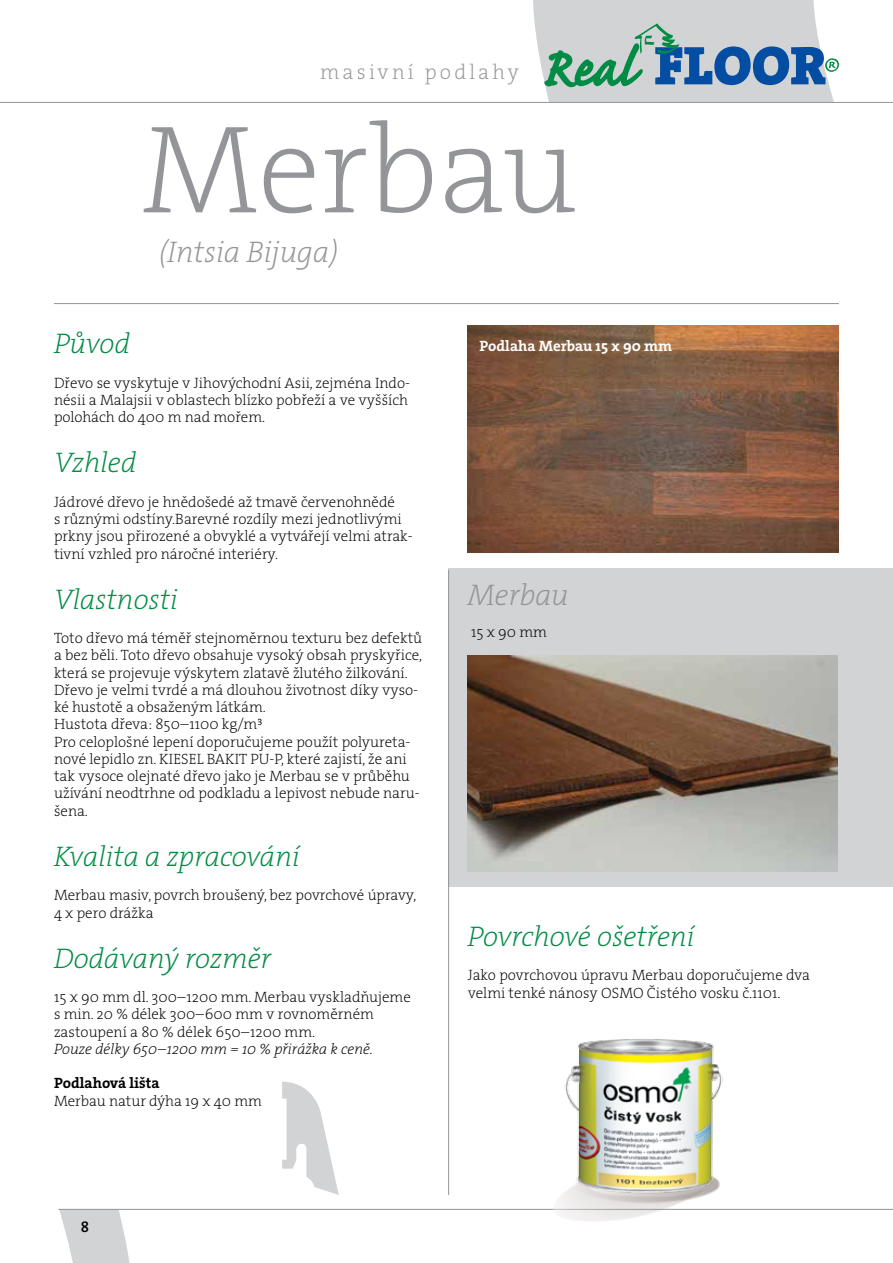
<style>
.page{position:relative;width:893px;height:1263px;background:#fff}
.page>*{position:absolute;margin:0;border:0;box-sizing:border-box;transform-origin:0 0}
.t1{font:126px "The Serif HP2 Ex Lig";color:#939598}
.t2{font:30px "The Serif HP2 Ex Lig IT";color:#939598}
.t3{font:28.5px "The Serif HP2 Ex Lig IT";color:#008c44}
.t4{font:21px "The Serif HP2 Ex Lig";letter-spacing:.15em;color:#939598}
.t5{font:15px/17.2px "The Serif HP2 Ex Lig";color:#000}
.t6{font:15px "The Serif HP2 Ex Lig IT";color:#000}
.t7{font:15px "The Serif HP7 Bld";color:#fff}
.t8{font:15px "The Serif HP7 Bld";color:#000}
.t9{font:15px "The Serif HP6 Se Bld";color:#000}
</style>
<div class="page">
<svg style="left:59px;top:1210px;width:71px;height:53px"></svg>
<svg style="left:533px;top:0;width:306px;height:102px;background:#abc0c7"></svg>
<div style="left:449px;top:568px;width:444px;height:319px;background:#d1d3d4"></div>
<hr style="left:448px;top:570px;width:1px;height:625px;background:#939598">
<hr style="left:54px;top:303px;width:785px;height:1px;background:#939598">
<hr style="left:0;top:102px;width:893px;height:1px;background:#939598">
<hr style="left:58px;top:1209px;width:835px;height:1px;background:#939598">
<svg style="left:551px;top:1202px;width:164px;height:19px"></svg>
<img style="left:468px;top:656px;width:369px;height:215px">
<img style="left:558px;top:1039px;width:165px;height:163px">
<img style="left:468px;top:325px;width:371px;height:228px">
<svg style="left:282px;top:1081px;width:57px;height:114px"></svg>
<h3 class="t4" style="left:320px;top:58px;width:200px">masivní podlahy</h3>
<h1 class="t1" style="left:142px;top:89px;width:437px">Merbau</h1>
<h2 class="t2" style="left:159px;top:232px;width:181px">(Intsia Bijuga)</h2>
<h3 class="t3" style="left:54px;top:325px;width:78px">Původ</h3>
<p class="t5" style="left:54px;top:374px;width:357px">Dřevo se vyskytuje v Jihovýchodní Asii, zejména Indo&shy;nésii a Malajsii v oblastech blízko pobřeží a ve vyšších polohách do 400 m nad mořem.</p>
<h3 class="t3" style="left:54px;top:444px;width:84px">Vzhled</h3>
<p class="t5" style="left:54px;top:493px;width:360px">Jádrové dřevo je hnědošedé až tmavě červenohnědé<br>s různými odstíny.Barevné rozdíly mezi jednotlivými prkny jsou přirozené a obvyklé a vytvářejí velmi atrak&shy;tivní vzhled pro náročné interiéry.</p>
<h3 class="t3" style="left:54px;top:581px;width:125px">Vlastnosti</h3>
<p class="t5" style="left:54px;top:630px;width:370px">Toto dřevo má téměř stejnoměrnou texturu bez defektů a bez běli. Toto dřevo obsahuje vysoký obsah pryskyřice, která se projevuje výskytem zlatavě žlutého žilkování.<br>Dřevo je velmi tvrdé a má dlouhou životnost díky vyso&shy;ké hustotě a obsaženým látkám.<br>Hustota dřeva: 850–1100 kg/m³<br>Pro celoplošné lepení doporučujeme použít polyureta&shy;nové lepidlo zn. KIESEL BAKIT PU-P, které zajistí, že ani tak vysoce olejnaté dřevo jako je Merbau se v průběhu užívání neodtrhne od podkladu a lepivost nebude naru&shy;šena.</p>
<h3 class="t3" style="left:54px;top:838px;width:247px">Kvalita a zpracování</h3>
<p class="t5" style="left:54px;top:887px;width:364px">Merbau masiv, povrch broušený, bez povrchové úpravy,<br>4 x pero drážka</p>
<h3 class="t3" style="left:54px;top:939px;width:219px">Dodávaný rozměr</h3>
<p class="t5" style="left:54px;top:988px;width:358px">15 x 90 mm dl. 300–1200 mm. Merbau vyskladňujeme s min. 20 % délek 300–600 mm v rovnoměrném zastoupení a 80 % délek 650–1200 mm.</p>
<p class="t6" style="left:54px;top:1039px;width:321px">Pouze délky 650–1200 mm = 10 % přirážka k ceně.</p>
<p class="t8" style="left:54px;top:1073px;width:107px">Podlahová lišta</p>
<p class="t5" style="left:54px;top:1092px;width:210px">Merbau natur dýha 19 x 40 mm</p>
<p class="t9" style="left:81px;top:1217px;width:10px">8</p>
<p class="t7" style="left:479px;top:336px;width:194px">Podlaha Merbau 15 x 90 mm</p>
<h2 class="t2" style="left:468px;top:575px;width:103px">Merbau</h2>
<p class="t5" style="left:471px;top:623px;width:77px">15 x 90 mm</p>
<h3 class="t3" style="left:468px;top:918px;width:228px">Povrchové ošetření</h3>
<p class="t5" style="left:468px;top:967px;width:344px">Jako povrchovou úpravu Merbau doporučujeme dva velmi tenké nánosy OSMO Čistého vosku č.1101.</p>
</div>
